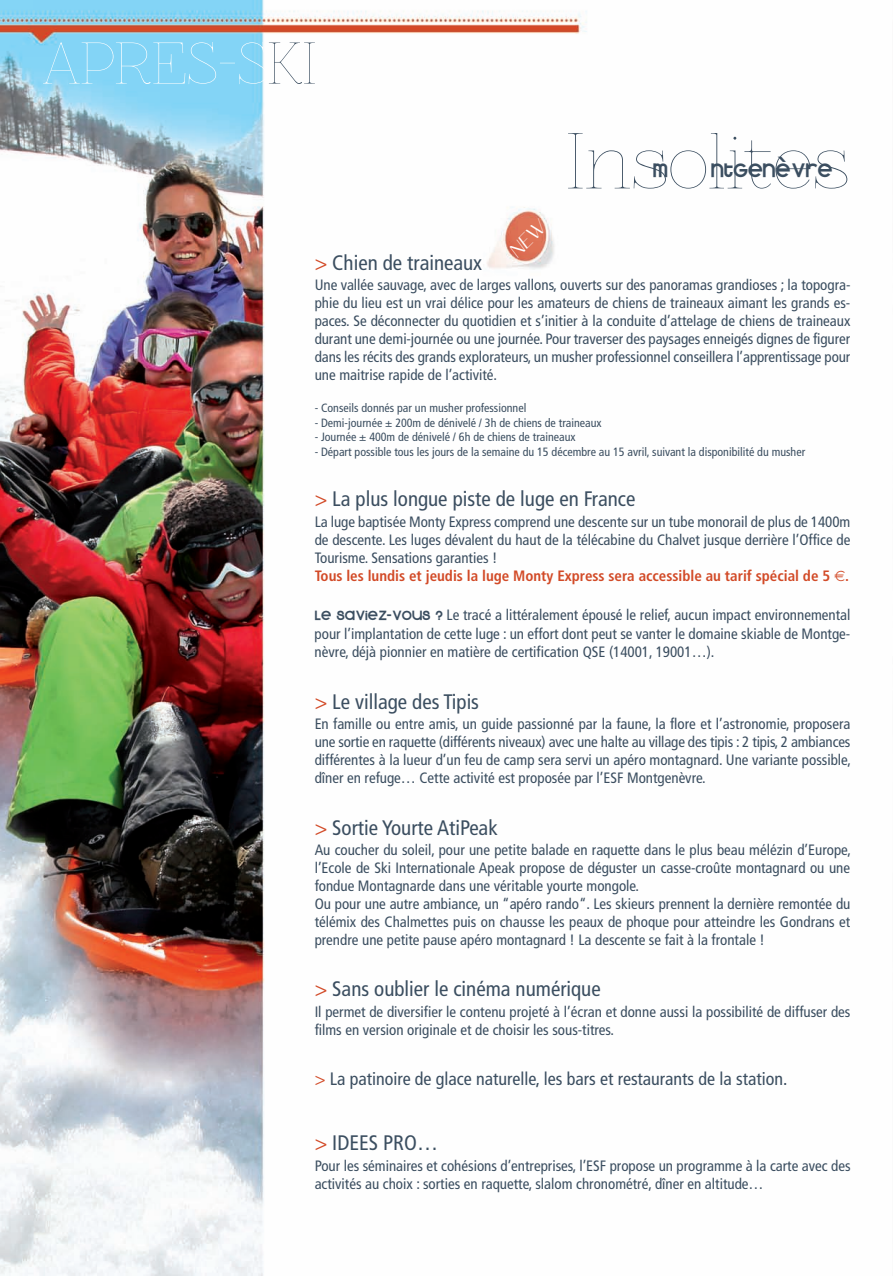
<style>
.page{position:relative;width:893px;height:1276px;background:#fff}
.page>*{position:absolute;margin:0;border:0;box-sizing:border-box;transform-origin:0 0}
.t1{font:72.75px "Znikomit";color:#3b4e60}
.t2{font:54px "Znikomit";color:#fff}
.t3{font:21.9px "Kravitz Extra Thermal";color:#3b4e60}
.t4{font:condensed 21px "Frutiger";color:#3b4e60}
.t5{font:condensed 18px "Frutiger";color:#3b4e60}
.t6{font:condensed 15px/18px "Frutiger";color:#3b4e60}
.t7{font:condensed 12px "Frutiger";color:#3b4e60}
.s1{color:#3b4e60}
.s2{color:#d24a27}
.s3{font-weight:700;color:#d24a27}
.s4{font-family:"Kravitz Extra Thermal";font-stretch:normal}
</style>
<div class="page">
<img style="left:0;top:0;width:587px;height:1276px">
<svg style="left:508px;top:218px;width:40px;height:40px"></svg>
<p class="t2" style="left:43px;top:33px;width:275px">APRES-S<span class="s1">KI</span></p>
<p class="t1" style="left:566px;top:121px;width:285px">Insolites</p>
<p class="t3" style="left:652px;top:156px;width:16px">M</p>
<p class="t3" style="left:710px;top:156px;width:123px">NTGENÈVRE</p>
<p class="t4" style="left:315px;top:254px;width:169px"><span class="s2">&gt;</span> Chien de traineaux</p>
<p class="t6" style="left:315px;top:277px;width:537px;text-align:justify">Une vallée sauvage, avec de larges vallons, ouverts sur des panoramas grandioses ; la topogra&shy;phie du lieu est un vrai délice pour les amateurs de chiens de traineaux aimant les grands es&shy;paces. Se déconnecter du quotidien et s’initier à la conduite d’attelage de chiens de traineaux durant une demi-journée ou une journée. Pour traverser des paysages enneigés dignes de figurer dans les récits des grands explorateurs, un musher professionnel conseillera l’apprentissage pour une maitrise rapide de l’activité.</p>
<p class="t7" style="left:315px;top:403px;width:213px">- Conseils donnés par un musher professionnel</p>
<p class="t7" style="left:315px;top:418px;width:288px">- Demi-journée ± 200m de dénivelé / 3h de chiens de traineaux</p>
<p class="t7" style="left:315px;top:432px;width:263px">- Journée ± 400m de dénivelé / 6h de chiens de traineaux</p>
<p class="t7" style="left:315px;top:446px;width:492px">- Départ possible tous les jours de la semaine du 15 décembre au 15 avril, suivant la disponibilité du musher</p>
<p class="t4" style="left:315px;top:490px;width:322px"><span class="s2">&gt;</span> La plus longue piste de luge en France</p>
<p class="t6" style="left:315px;top:514px;width:537px">La luge baptisée Monty Express comprend une descente sur un tube monorail de plus de 1400m de descente. Les luges dévalent du haut de la télécabine du Chalvet jusque derrière l’Office de Tourisme. Sensations garanties !<br><span class="s3">Tous les lundis et jeudis la luge Monty Express sera accessible au tarif spécial de 5 .</span></p>
<p class="t6" style="left:315px;top:606px;width:537px;line-height:19.4px"><span class="s4">LE SAVIEZ-VOUS ?</span> Le tracé a littéralement épousé le relief, aucun impact environnemental pour l’implantation de cette luge : un effort dont peut se vanter le domaine skiable de Montge-</p>
<p class="t6" style="left:315px;top:644px;width:401px">nèvre, déjà pionnier en matière de certification QSE (14001, 19001…).</p>
<p class="t4" style="left:315px;top:693px;width:166px"><span class="s2">&gt;</span> Le village des Tipis</p>
<p class="t6" style="left:315px;top:716px;width:538px;text-align:justify">En famille ou entre amis, un guide passionné par la faune, la flore et l’astronomie, proposera une sortie en raquette (différents niveaux) avec une halte au village des tipis : 2 tipis, 2 ambiances différentes à la lueur d’un feu de camp sera servi un apéro montagnard. Une variante possible, dîner en refuge… Cette activité est proposée par l’ESF Montgenèvre.</p>
<p class="t4" style="left:315px;top:819px;width:184px"><span class="s2">&gt;</span> Sortie Yourte AtiPeak</p>
<p class="t6" style="left:315px;top:842px;width:538px">Au coucher du soleil, pour une petite balade en raquette dans le plus beau mélézin d’Europe, l’Ecole de Ski Internationale Apeak propose de déguster un casse-croûte montagnard ou une fondue Montagnarde dans une véritable yourte mongole.<br>Ou pour une autre ambiance, un “apéro rando“. Les skieurs prennent la dernière remontée du télémix des Chalmettes puis on chausse les peaux de phoque pour atteindre les Gondrans et prendre une petite pause apéro montagnard ! La descente se fait à la frontale !</p>
<p class="t4" style="left:315px;top:980px;width:288px"><span class="s2">&gt;</span> Sans oublier le cinéma numérique</p>
<p class="t6" style="left:315px;top:1004px;width:537px">Il permet de diversifier le contenu projeté à l’écran et donne aussi la possibilité de diffuser des films en version originale et de choisir les sous-titres.</p>
<p class="t5" style="left:315px;top:1071px;width:474px"><span class="s2">&gt;</span> La patinoire de glace naturelle, les bars et restaurants de la station.</p>
<p class="t4" style="left:315px;top:1134px;width:125px"><span class="s2">&gt;</span> IDEES PRO…</p>
<p class="t6" style="left:315px;top:1157px;width:537px">Pour les séminaires et cohésions d’entreprises, l’ESF propose un programme à la carte avec des activités au choix : sorties en raquette, slalom chronométré, dîner en altitude…</p>
</div>
